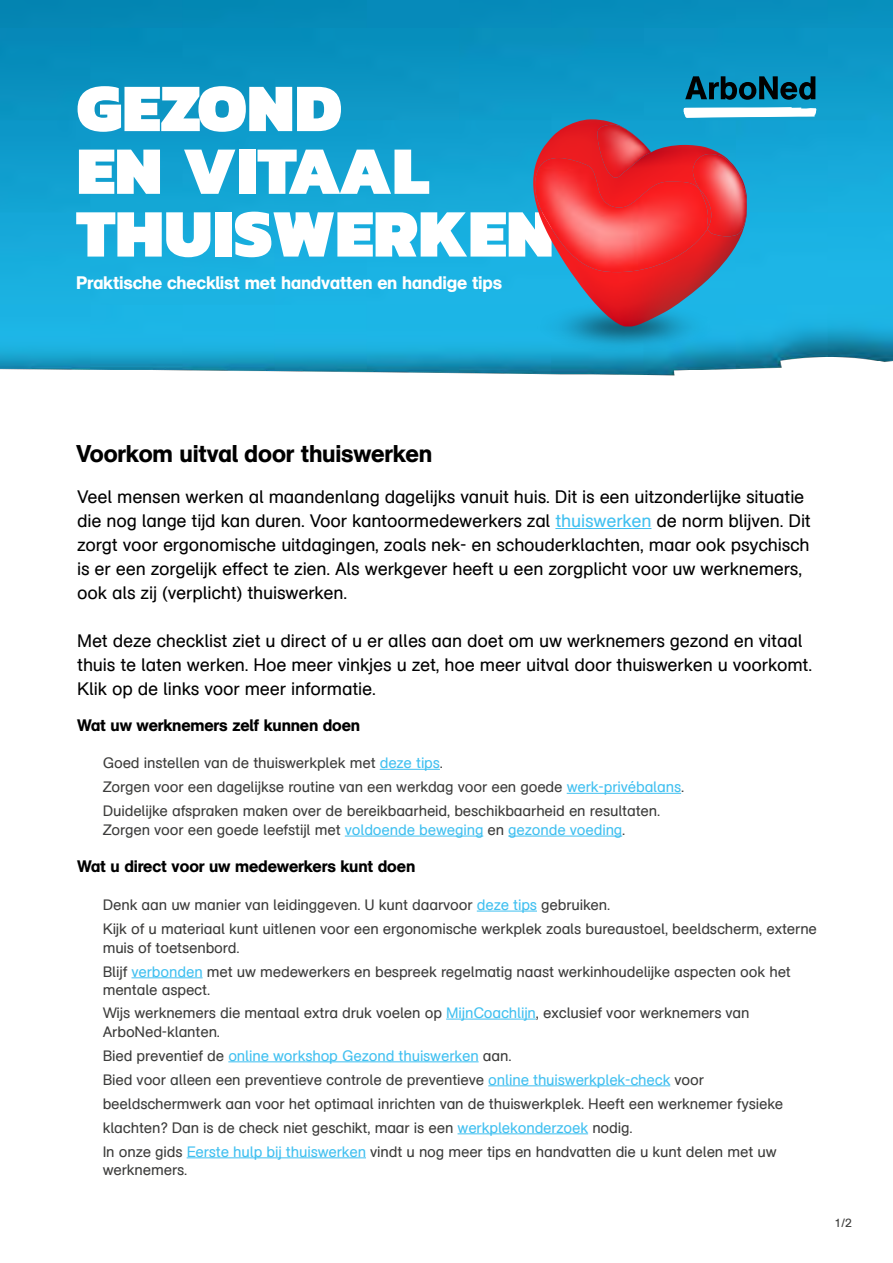
<style>
.page{position:relative;width:893px;height:1263px;background:#fff}
.page>*{position:absolute;margin:0;border:0;box-sizing:border-box;transform-origin:0 0}
.t1{font:900 68.7px/62.7px "Kanit";color:#fff}
.t2{font:24px "AG Schoolbook Medium A";letter-spacing:-.01em;color:#000}
.t3{font:18px/24px "AG Schoolbook Regular A";letter-spacing:-.01em;color:#000}
.t4{font:18px "AG Schoolbook Medium A";letter-spacing:-.01em;color:#fff}
.t5{font:16.5px "AG Schoolbook Medium A";letter-spacing:-.01em;color:#000}
.t6{font:15px/24px "AG Schoolbook Regular A";letter-spacing:-.01em;color:#3c3c3b}
.t7{font:12px "AG Schoolbook Regular A";color:#3c3c3b}
.s1{color:#41c0f0}
</style>
<div class="page">
<img style="left:0;top:0;width:893px;height:376px">
<hr style="left:380px;top:769px;width:60px;height:1px;background:#41c0f0">
<hr style="left:567px;top:793px;width:114px;height:1px;background:#41c0f0">
<hr style="left:345px;top:836px;width:138px;height:1px;background:#41c0f0">
<hr style="left:508px;top:836px;width:114px;height:1px;background:#41c0f0">
<hr style="left:477px;top:911px;width:60px;height:1px;background:#41c0f0">
<hr style="left:131px;top:977px;width:72px;height:1px;background:#41c0f0">
<hr style="left:446px;top:1019px;width:90px;height:1px;background:#41c0f0">
<hr style="left:228px;top:1061px;width:251px;height:1px;background:#41c0f0">
<hr style="left:488px;top:1085px;width:182px;height:1px;background:#41c0f0">
<hr style="left:458px;top:1133px;width:130px;height:1px;background:#41c0f0">
<hr style="left:187px;top:1157px;width:179px;height:1px;background:#41c0f0">
<hr style="left:555px;top:528px;width:96px;height:1px;background:#41c0f0">
<svg style="left:684px;top:107px;width:132px;height:11px"></svg>
<svg style="left:685px;top:76px;width:130px;height:24px;background:#075169"></svg>
<img style="left:533px;top:326px;width:185px;height:27px">
<img style="left:533px;top:119px;width:214px;height:207px">
<img style="left:693px;top:154px;width:54px;height:82px">
<img style="left:597px;top:125px;width:54px;height:33px">
<img style="left:535px;top:158px;width:174px;height:114px">
<img style="left:699px;top:189px;width:12px;height:40px">
<h1 class="t1" style="left:77px;top:73px;width:479px">GEZOND<br>EN VITAAL<br>THUISWERKEN</h1>
<p class="t4" style="left:76px;top:271px;width:428px">Praktische checklist met handvatten en handige tips</p>
<h2 class="t2" style="left:76px;top:439px;width:358px">Voorkom uitval door thuiswerken</h2>
<p class="t3" style="left:77px;top:485px;width:735px">Veel mensen werken al maandenlang dagelijks vanuit huis. Dit is een uitzonderlijke situatie die nog lange tijd kan duren. Voor kantoormedewerkers zal <span class="s1">thuiswerken</span> de norm blijven. Dit zorgt voor ergonomische uitdagingen, zoals nek- en schouderklachten, maar ook psychisch is er een zorgelijk effect te zien. Als werkgever heeft u een zorgplicht voor uw werknemers, ook als zij (verplicht) thuiswerken.</p>
<p class="t3" style="left:77px;top:629px;width:736px">Met deze checklist ziet u direct of u er alles aan doet om uw werknemers gezond en vitaal thuis te laten werken. Hoe meer vinkjes u zet, hoe meer uitval door thuiswerken u voorkomt.<br>Klik op de links voor meer informatie.</p>
<p class="t5" style="left:77px;top:715px;width:285px">Wat uw werknemers zelf kunnen doen</p>
<p class="t6" style="left:103px;top:751px;width:583px">Goed instellen van de thuiswerkplek met <span class="s1">deze tips</span>.<br>Zorgen voor een dagelijkse routine van een werkdag voor een goede <span class="s1">werk-privébalans</span>.<br>Duidelijke afspraken maken over de bereikbaarheid, beschikbaarheid en resultaten.</p>
<p class="t6" style="left:103px;top:818px;width:524px">Zorgen voor een goede leefstijl met <span class="s1">voldoende beweging</span> en <span class="s1">gezonde voeding</span>.</p>
<p class="t5" style="left:77px;top:857px;width:340px">Wat u direct voor uw medewerkers kunt doen</p>
<p class="t6" style="left:103px;top:893px;width:716px">Denk aan uw manier van leidinggeven. U kunt daarvoor <span class="s1">deze tips</span> gebruiken.<br>Kijk of u materiaal kunt uitlenen voor een ergonomische werkplek zoals bureaustoel, beeldscherm, externe</p>
<p class="t6" style="left:103px;top:936px;width:690px">muis of toetsenbord.<br>Blijf <span class="s1">verbonden</span> met uw medewerkers en bespreek regelmatig naast werkinhoudelijke aspecten ook het</p>
<p class="t6" style="left:103px;top:979px;width:648px;line-height:22.5px">mentale aspect.<br>Wijs werknemers die mentaal extra druk voelen op <span class="s1">MijnCoachlijn</span>, exclusief voor werknemers van</p>
<p class="t6" style="left:103px;top:1020px;width:682px">ArboNed-klanten.<br>Bied preventief de <span class="s1">online workshop Gezond thuiswerken</span> aan.<br>Bied voor alleen een preventieve controle de preventieve <span class="s1">online thuiswerkplek-check</span> voor beeldschermwerk aan voor het optimaal inrichten van de thuiswerkplek. Heeft een werknemer fysieke klachten? Dan is de check niet geschikt, maar is een <span class="s1">werkplekonderzoek</span> nodig.<br>In onze gids <span class="s1">Eerste hulp bij thuiswerken</span> vindt u nog meer tips en handvatten die u kunt delen met uw</p>
<p class="t6" style="left:103px;top:1158px;width:86px">werknemers.</p>
<p class="t7" style="left:834px;top:1216px;width:19px">1/2</p>
</div>
